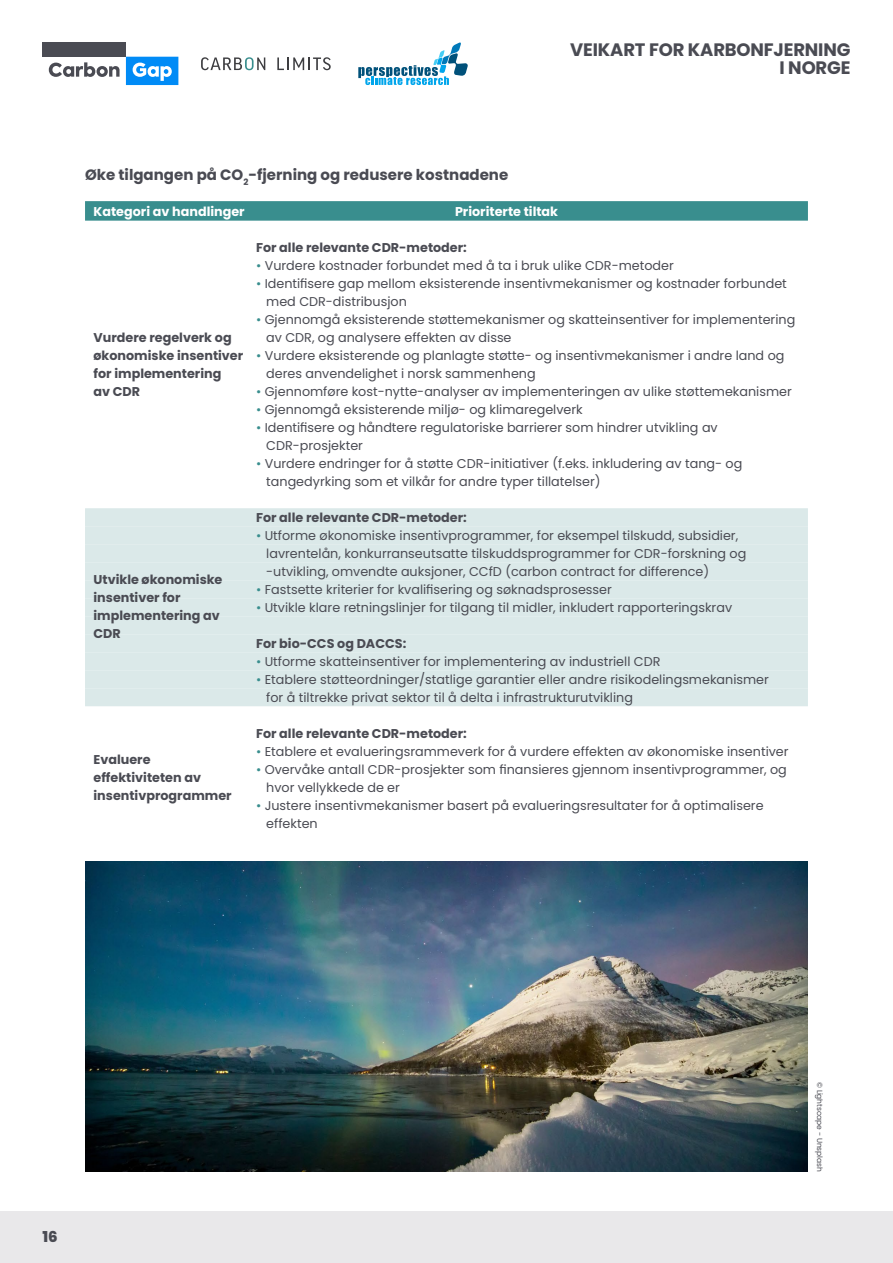
<style>
.page{position:relative;width:893px;height:1263px;background:#fff}
.page>*{position:absolute;margin:0;border:0;box-sizing:border-box;transform-origin:0 0}
.t1{font:700 18px/18px "Poppins";letter-spacing:-.01em;color:#4a4b53}
.t2{font:700 15px "Poppins";color:#4a4b53}
.t3{font:800 15px "Poppins";color:#4a4b53}
.t4{font:12.75px/18px "Poppins";color:#4a4b53}
.t5{font:700 12.75px "Poppins";color:#4a4b53}
.t6{font:700 12.75px "Poppins";color:#fff}
.t7{font:7.5px "Poppins";letter-spacing:-.01em;color:#4a4b53}
.s1{color:#398e8e}
.s2{font-weight:700}
</style>
<div class="page">
<div style="left:0;top:1212px;width:893px;height:51px;background:#e9e8ea"></div>
<div style="left:85px;top:201px;width:723px;height:20px;background:#398e8e"></div>
<div style="left:85px;top:508px;width:723px;height:18px;background:#dbe9e9"></div>
<div style="left:85px;top:526px;width:723px;height:18px;background:#dbe9e9"></div>
<div style="left:85px;top:544px;width:723px;height:18px;background:#dbe9e9"></div>
<div style="left:85px;top:562px;width:723px;height:18px;background:#dbe9e9"></div>
<div style="left:85px;top:580px;width:723px;height:18px;background:#dbe9e9"></div>
<div style="left:85px;top:598px;width:723px;height:18px;background:#dbe9e9"></div>
<div style="left:85px;top:616px;width:723px;height:18px;background:#dbe9e9"></div>
<div style="left:85px;top:634px;width:723px;height:18px;background:#dbe9e9"></div>
<div style="left:85px;top:652px;width:723px;height:18px;background:#dbe9e9"></div>
<div style="left:85px;top:670px;width:723px;height:18px;background:#dbe9e9"></div>
<div style="left:85px;top:688px;width:723px;height:18px;background:#dbe9e9"></div>
<img style="left:85px;top:861px;width:723px;height:310px">
<div style="left:43px;top:43px;width:83px;height:14px;background:#4a4b53"></div>
<svg style="left:49px;top:62px;width:71px;height:15px"></svg>
<svg style="left:126px;top:57px;width:52px;height:28px"></svg>
<div style="left:170px;top:57px;width:8px;height:8px;background:#008bf6"></div>
<svg style="left:201px;top:57px;width:64px;height:13px"></svg>
<svg style="left:277px;top:57px;width:54px;height:13px"></svg>
<svg style="left:358px;top:42px;width:110px;height:43px"></svg>
<h1 class="t1" style="left:779px;top:41px;width:71px;text-indent:-209px">Veikart for karbonfjerning iNorge</h1>
<p class="t2" style="left:85px;top:166px;width:425px">Øke tilgangen på CO<sub>2</sub>-fjerning og redusere kostnadene</p>
<p class="t6" style="left:94px;top:204px;width:156px">Kategori av handlinger P</p>
<p class="t6" style="left:463px;top:204px;width:97px">rioriterte tiltak</p>
<p class="t5" style="left:256px;top:240px;width:212px">For alle relevante CDR-metoder:</p>
<p class="t4" style="left:256px;top:257px;width:419px"><span class="s1">•</span> Vurdere kostnader forbundet med å ta i bruk ulike CDR-metoder</p>
<p class="t4" style="left:266px;top:275px;width:522px;text-indent:-10px"><span class="s1">•</span> Identifisere gap mellom eksisterende insentivmekanismer og kostnader forbundet med CDR-distribusjon</p>
<p class="t4" style="left:256px;top:311px;width:541px"><span class="s1">•</span> Gjennomgå eksisterende støttemekanismer og skatteinsentiver for implementering</p>
<p class="t5" style="left:94px;top:330px;width:140px">Vurdere regelverk og</p>
<p class="t4" style="left:94px;top:329px;width:692px;text-indent:173px">av CDR, og analysere effekten av disse<br><span class="s2">økonomiske insentiver</span> <span class="s1">•</span> Vurdere eksisterende og planlagte støtte- og insentivmekanismer i andre land og <span class="s2">for implementering</span></p>
<p class="t4" style="left:266px;top:365px;width:271px">deres anvendelighet i norsk sammenheng</p>
<p class="t5" style="left:94px;top:384px;width:47px">av CDR</p>
<p class="t4" style="left:256px;top:383px;width:537px"><span class="s1">•</span> Gjennomføre kost-nytte-analyser av implementeringen av ulike støttemekanismer</p>
<p class="t4" style="left:256px;top:401px;width:328px"><span class="s1">•</span> Gjennomgå eksisterende miljø- og klimaregelverk</p>
<p class="t4" style="left:266px;top:419px;width:453px;text-indent:-10px"><span class="s1">•</span> Identifisere og håndtere regulatoriske barrierer som hindrer utvikling av<br>CDR-prosjekter</p>
<p class="t4" style="left:266px;top:455px;width:478px;text-indent:-10px"><span class="s1">•</span> Vurdere endringer for å støtte CDR-initiativer (f.eks. inkludering av tang- og tangedyrking som et vilkår for andre typer tillatelser)</p>
<p class="t5" style="left:256px;top:510px;width:212px">For alle relevante CDR-metoder:</p>
<p class="t4" style="left:266px;top:527px;width:482px;text-indent:-10px"><span class="s1">•</span> Utforme økonomiske insentivprogrammer, for eksempel tilskudd, subsidier, lavrentelån, konkurranseutsatte tilskuddsprogrammer for CDR-forskning og</p>
<p class="t5" style="left:94px;top:572px;width:130px">Utvikle økonomiske</p>
<p class="t4" style="left:266px;top:563px;width:445px">-utvikling, omvendte auksjoner, CCfD (carbon contract for difference)</p>
<p class="t5" style="left:94px;top:590px;width:89px">insentiver for</p>
<p class="t4" style="left:256px;top:581px;width:357px"><span class="s1">•</span> Fastsette kriterier for kvalifisering og søknadsprosesser</p>
<p class="t5" style="left:94px;top:608px;width:128px">implementering av</p>
<p class="t4" style="left:256px;top:599px;width:478px"><span class="s1">•</span> Utvikle klare retningslinjer for tilgang til midler, inkludert rapporteringskrav</p>
<p class="t5" style="left:94px;top:626px;width:28px">CDR</p>
<p class="t5" style="left:256px;top:636px;width:152px">For bio-CCS og DACCS:</p>
<p class="t4" style="left:256px;top:653px;width:406px"><span class="s1">•</span> Utforme skatteinsentiver for implementering av industriell CDR</p>
<p class="t4" style="left:266px;top:671px;width:504px;text-indent:-10px"><span class="s1">•</span> Etablere støtteordninger/statlige garantier eller andre risikodelingsmekanismer for å tiltrekke privat sektor til å delta i infrastrukturutvikling</p>
<p class="t5" style="left:256px;top:726px;width:212px">For alle relevante CDR-metoder:</p>
<p class="t5" style="left:94px;top:752px;width:59px">Evaluere</p>
<p class="t4" style="left:256px;top:743px;width:534px"><span class="s1">•</span> Etablere et evalueringsrammeverk for å vurdere effekten av økonomiske insentiver</p>
<p class="t5" style="left:94px;top:770px;width:109px">effektiviteten av</p>
<p class="t4" style="left:256px;top:761px;width:532px"><span class="s1">•</span> Overvåke antall CDR-prosjekter som finansieres gjennom insentivprogrammer, og</p>
<p class="t5" style="left:94px;top:788px;width:140px">insentivprogrammer</p>
<p class="t4" style="left:266px;top:779px;width:135px">hvor vellykkede de er</p>
<p class="t4" style="left:266px;top:797px;width:499px;text-indent:-10px"><span class="s1">•</span> Justere insentivmekanismer basert på evalueringsresultater for å optimalisere effekten</p>
<p class="t3" style="left:43px;top:1228px;width:17px">16</p>
<p class="t7" style="left:824px;top:1082px;width:91px;rotate:90deg">© Lightscape - Unsplash</p>
</div>
